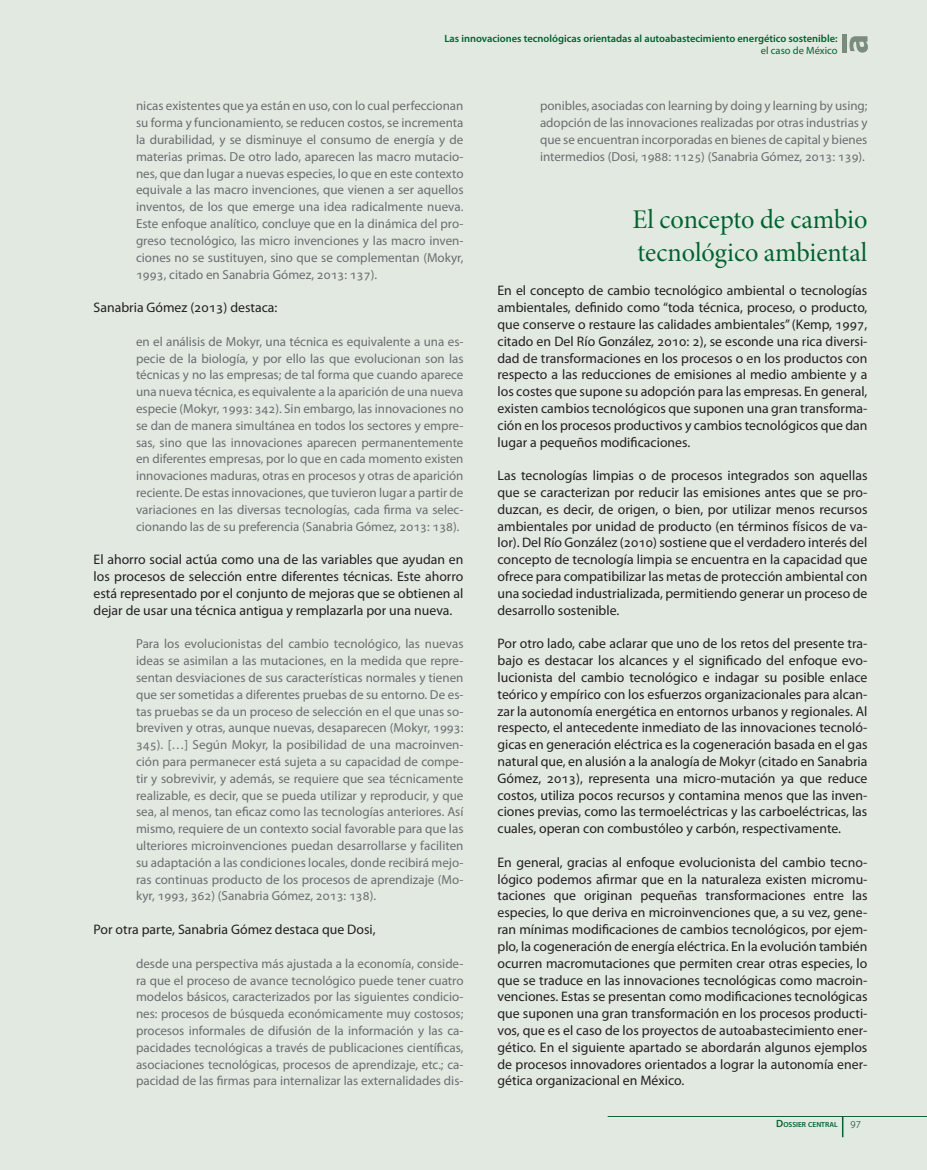
<style>
.page{position:relative;width:927px;height:1170px;background:#fff}
.page>*{position:absolute;margin:0;border:0;box-sizing:border-box;transform-origin:0 0}
._01_SUBTÍTULO_1{font:27px/33px "Minion Pro Subh";color:#00622f}
._01_CUERPO_DE_TEXTO{font:13.8px/16.8px "Myriad Pro";color:#231f20;text-align:justify}
._01_Citas{font:13.05px/16.8px "Myriad Pro";letter-spacing:-.005em;color:#6c6d70;text-align:justify}
.t1{font:600 10.5px "Myriad Pro";color:#00622f}
.t2{font:10.5px "Myriad Pro";color:#00622f}
.t3{font:600 7.35px "Myriad Pro";color:#00622f}
.s1{font-size:10.5px}
.s2{font-weight:300;font-size:10.5px;color:#bcbdc0}
</style>
<div class="page">
<div style="left:0;top:0;width:927px;height:1169px;background:#e1e9e1"></div>
<svg style="left:842px;top:1117px;width:1px;height:20px"></svg>
<div style="left:842px;top:34px;width:5px;height:19px;background:#798c7e"></div>
<svg style="left:849px;top:36px;width:19px;height:17px"></svg>
<hr style="left:608px;top:1116px;width:319px;height:1px;background:#00622f">
<p class="t1" style="left:444px;top:32px;width:395px">Las innovaciones tecnológicas orientadas al autoabastecimiento energético sostenible:</p>
<p class="t2" style="left:761px;top:44px;width:78px">el caso de México</p>
<p class="_01_Citas" style="left:136px;top:97px;width:329px">nicas existentes que ya están en uso, con lo cual perfeccionan su forma y funcionamiento, se reducen costos, se incrementa la durabilidad, y se disminuye el consumo de energía y de materias primas. De otro lado, aparecen las macro mutacio&shy;nes, que dan lugar a nuevas especies, lo que en este contexto equivale a las macro invenciones, que vienen a ser aquellos inventos, de los que emerge una idea radicalmente nueva.<br>Este enfoque analítico, concluye que en la dinámica del pro&shy;greso tecnológico, las micro invenciones y las macro inven&shy;ciones no se sustituyen, sino que se complementan (Mokyr, 1993, citado en Sanabria Gómez, 2013: 137).</p>
<p class="_01_CUERPO_DE_TEXTO" style="left:94px;top:299px;width:185px">Sanabria Gómez (2013) destaca:</p>
<p class="_01_Citas" style="left:136px;top:333px;width:329px">en el análisis de Mokyr, una técnica es equivalente a una es&shy;pecie de la biología, y por ello las que evolucionan son las técnicas y no las empresas; de tal forma que cuando aparece una nueva técnica, es equivalente a la aparición de una nueva especie (Mokyr, 1993: 342). Sin embargo, las innovaciones no se dan de manera simultánea en todos los sectores y empre&shy;sas, sino que las innovaciones aparecen permanentemente en diferentes empresas, por lo que en cada momento existen innovaciones maduras, otras en procesos y otras de aparición reciente. De estas innovaciones, que tuvieron lugar a partir de variaciones en las diversas tecnologías, cada firma va selec&shy;cionando las de su preferencia (Sanabria Gómez, 2013: 138).</p>
<p class="_01_CUERPO_DE_TEXTO" style="left:94px;top:551px;width:371px">El ahorro social actúa como una de las variables que ayudan en los procesos de selección entre diferentes técnicas. Este ahorro está representado por el conjunto de mejoras que se obtienen al dejar de usar una técnica antigua y remplazarla por una nueva.</p>
<p class="_01_Citas" style="left:136px;top:635px;width:329px">Para los evolucionistas del cambio tecnológico, las nuevas ideas se asimilan a las mutaciones, en la medida que repre&shy;sentan desviaciones de sus características normales y tienen que ser sometidas a diferentes pruebas de su entorno. De es&shy;tas pruebas se da un proceso de selección en el que unas so&shy;breviven y otras, aunque nuevas, desaparecen (Mokyr, 1993:<br>345). […] Según Mokyr, la posibilidad de una macroinven&shy;ción para permanecer está sujeta a su capacidad de compe&shy;tir y sobrevivir, y además, se requiere que sea técnicamente realizable, es decir, que se pueda utilizar y reproducir, y que sea, al menos, tan eficaz como las tecnologías anteriores. Así mismo, requiere de un contexto social favorable para que las ulteriores microinvenciones puedan desarrollarse y faciliten su adaptación a las condiciones locales, donde recibirá mejo&shy;ras continuas producto de los procesos de aprendizaje (Mo&shy;kyr, 1993, 362) (Sanabria Gómez, 2013: 138).</p>
<p class="_01_CUERPO_DE_TEXTO" style="left:94px;top:920px;width:284px">Por otra parte, Sanabria Gómez destaca que Dosi,</p>
<p class="_01_Citas" style="left:136px;top:954px;width:329px">desde una perspectiva más ajustada a la economía, conside&shy;ra que el proceso de avance tecnológico puede tener cuatro modelos básicos, caracterizados por las siguientes condicio&shy;nes: procesos de búsqueda económicamente muy costosos; procesos informales de difusión de la información y las ca&shy;pacidades tecnológicas a través de publicaciones científicas, asociaciones tecnológicas, procesos de aprendizaje, etc.; ca&shy;pacidad de las firmas para internalizar las externalidades dis-</p>
<p class="_01_Citas" style="left:540px;top:97px;width:329px">ponibles, asociadas con learning by doing y learning by using; adopción de las innovaciones realizadas por otras industrias y que se encuentran incorporadas en bienes de capital y bienes intermedios (Dosi, 1988: 1125) (Sanabria Gómez, 2013: 139).</p>
<p class="_01_SUBTÍTULO_1" style="left:633px;top:204px;width:236px">El concepto de cambio tecnológico ambiental</p>
<p class="_01_CUERPO_DE_TEXTO" style="left:497px;top:282px;width:371px">En el concepto de cambio tecnológico ambiental o tecnologías ambientales, definido como “toda técnica, proceso, o producto, que conserve o restaure las calidades ambientales” (Kemp, 1997, citado en Del Río González, 2010: 2), se esconde una rica diversi&shy;dad de transformaciones en los procesos o en los productos con respecto a las reducciones de emisiones al medio ambiente y a los costes que supone su adopción para las empresas. En general, existen cambios tecnológicos que suponen una gran transforma&shy;ción en los procesos productivos y cambios tecnológicos que dan lugar a pequeños modificaciones.</p>
<p class="_01_CUERPO_DE_TEXTO" style="left:497px;top:467px;width:371px">Las tecnologías limpias o de procesos integrados son aquellas que se caracterizan por reducir las emisiones antes que se pro&shy;duzcan, es decir, de origen, o bien, por utilizar menos recursos ambientales por unidad de producto (en términos físicos de va&shy;lor). Del Río González (2010) sostiene que el verdadero interés del concepto de tecnología limpia se encuentra en la capacidad que ofrece para compatibilizar las metas de protección ambiental con una sociedad industrializada, permitiendo generar un proceso de desarrollo sostenible.</p>
<p class="_01_CUERPO_DE_TEXTO" style="left:497px;top:635px;width:371px">Por otro lado, cabe aclarar que uno de los retos del presente tra&shy;bajo es destacar los alcances y el significado del enfoque evo&shy;lucionista del cambio tecnológico e indagar su posible enlace teórico y empírico con los esfuerzos organizacionales para alcan&shy;zar la autonomía energética en entornos urbanos y regionales. Al respecto, el antecedente inmediato de las innovaciones tecnoló&shy;gicas en generación eléctrica es la cogeneración basada en el gas natural que, en alusión a la analogía de Mokyr (citado en Sanabria Gómez, 2013), representa una micro-mutación ya que reduce costos, utiliza pocos recursos y contamina menos que las inven&shy;ciones previas, como las termoeléctricas y las carboeléctricas, las cuales, operan con combustóleo y carbón, respectivamente.</p>
<p class="_01_CUERPO_DE_TEXTO" style="left:497px;top:853px;width:371px">En general, gracias al enfoque evolucionista del cambio tecno&shy;lógico podemos afirmar que en la naturaleza existen micromu&shy;taciones que originan pequeñas transformaciones entre las especies, lo que deriva en microinvenciones que, a su vez, gene&shy;ran mínimas modificaciones de cambios tecnológicos, por ejem&shy;plo, la cogeneración de energía eléctrica. En la evolución también ocurren macromutaciones que permiten crear otras especies, lo que se traduce en las innovaciones tecnológicas como macroin&shy;venciones. Estas se presentan como modificaciones tecnológicas que suponen una gran transformación en los procesos producti&shy;vos, que es el caso de los proyectos de autoabastecimiento ener&shy;gético. En el siguiente apartado se abordarán algunos ejemplos de procesos innovadores orientados a lograr la autonomía ener&shy;gética organizacional en México.</p>
<p class="t3" style="left:776px;top:1119px;width:86px"><span class="s1">D</span>OSSIER CENTRAL <span class="s2">97</span></p>
</div>
